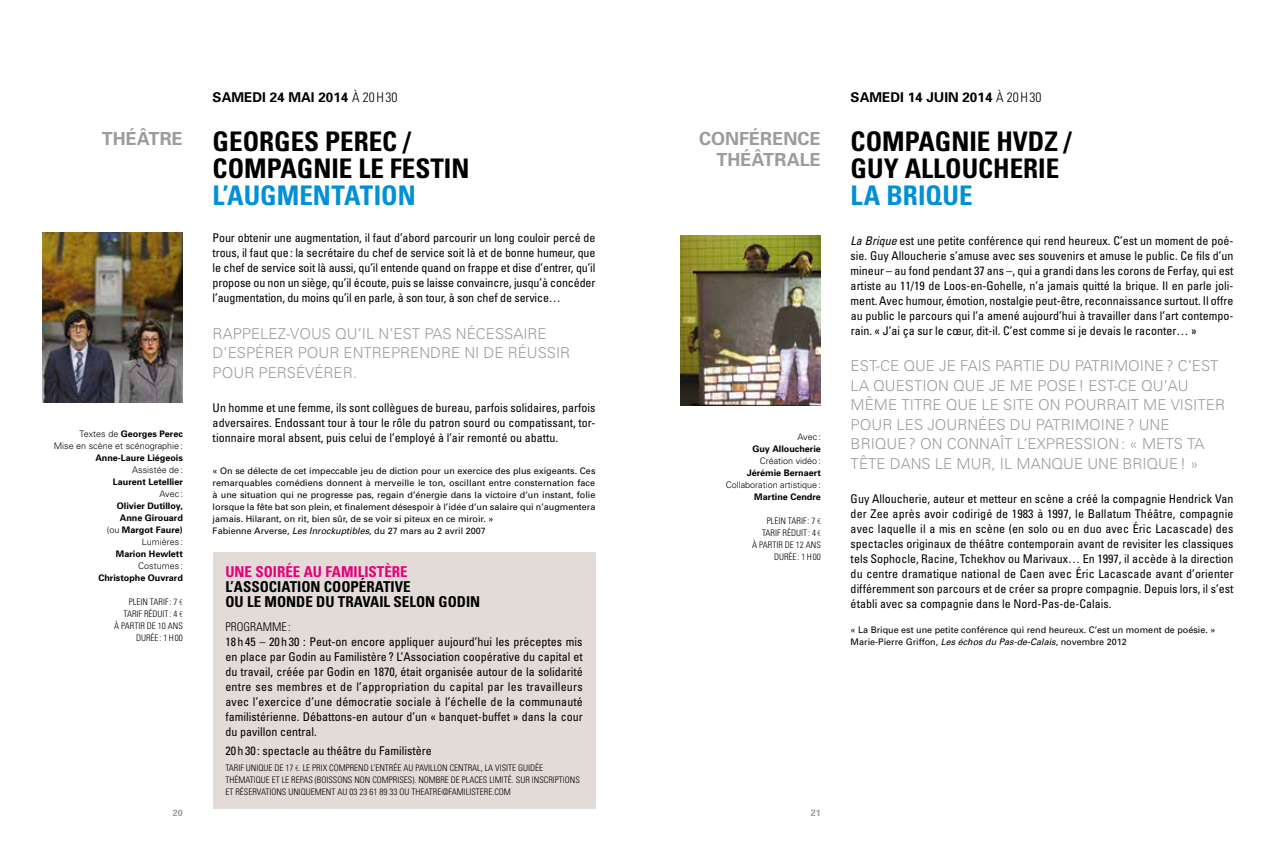
<style>
.page{position:relative;width:1276px;height:851px;background:#fff}
.page>*{position:absolute;margin:0;border:0;box-sizing:border-box;transform-origin:0 0}
.t1{font:700 condensed 27px "Univers";color:#000}
.t2{font:700 condensed 27px "Univers";color:#0090d6}
.t3{font:700 18px/21px "Univers";letter-spacing:.005em;color:#9c9c9d;text-align:right}
.t4{font:300 15px/19.5px "Univers";color:#9c9c9d}
.t5{font:700 condensed 15px "Univers";color:#000}
.t6{font:700 condensed 15px "Univers";color:#e5007c}
.t7{font:700 13.5px "Univers";color:#000}
.t8{font:300 condensed 13.5px "Univers";letter-spacing:.06em;color:#000}
.t9{font:condensed 12px/15px "Univers";color:#000;text-align:justify}
.t10{font:300 condensed 12px "Univers";color:#000}
.t11{font:9px/12px "Univers";color:#000}
.t12{font:300 condensed 9px/12px "Univers";color:#000;text-align:right}
.t13{font:700 9px/12px "Univers";color:#000;text-align:right}
.t14{font:300 9px/12px "Univers";color:#000;text-align:right}
.t15{font:700 9px "Univers";color:#9c9c9d}
.s1{font-weight:700;font-stretch:normal}
.s2{font-style:italic}
.s3{font-family:"Myriad Pro"}
.s4{font-weight:700}
.s5{font-weight:300}
.s6{font-weight:300;font-stretch:condensed}
</style>
<div class="page">
<div style="left:213px;top:552px;width:382px;height:256px;background:#e2dbd8"></div>
<img style="left:43px;top:232px;width:140px;height:170px">
<img style="left:680px;top:235px;width:141px;height:170px">
<p class="t7" style="left:213px;top:89px;width:19px">Samedi</p>
<p class="t7" style="left:270px;top:89px;width:28px">24 mai</p>
<p class="t8" style="left:318px;top:89px;width:81px"><span class="s1">2014</span> À 20H30</p>
<h2 class="t3" style="left:102px;top:127px;width:59px">théâtre</h2>
<h1 class="t1" style="left:213px;top:125px;width:16px">GEORGES</h1>
<h1 class="t1" style="left:325px;top:125px;width:15px">PERE</h1>
<h1 class="t1" style="left:382px;top:125px;width:30px">C /</h1>
<h1 class="t1" style="left:213px;top:152px;width:32px">COMPAGNIE</h1>
<h1 class="t1" style="left:358px;top:152px;width:46px">LE FESTIN</h1>
<h1 class="t2" style="left:213px;top:179px;width:32px">L’AUGMENTATION</h1>
<p class="t9" style="left:213px;top:230px;width:384px">Pour obtenir une augmentation, il faut d’abord parcourir un long couloir percé de trous, il faut que: la secrétaire du chef de service soit là et de bonne humeur, que le chef de service soit là aussi, qu’il entende quand on frappe et dise d’entrer, qu’il propose ou non un siège, qu’il écoute, puis se laisse convaincre, jusqu’à concéder l’augmentation, du moins qu’il en parle, à son tour, à son chef de service…</p>
<p class="t4" style="left:213px;top:323px;width:359px">RAPPELEZ-VOUS QU’IL N’EST PAS NÉCESSAIRE<br>D’ESPÉRER POUR ENTREPRENDRE NI DE RÉUSSIR<br>POUR PERSÉVÉRER.</p>
<p class="t9" style="left:213px;top:399px;width:384px">Un homme et une femme, ils sont collègues de bureau, parfois solidaires, parfois adversaires. Endossant tour à tour le rôle du patron sourd ou compatissant, tor&shy;tionnaire moral absent, puis celui de l’employé à l’air remonté ou abattu.</p>
<p class="t11" style="left:213px;top:465px;width:384px">« On se délecte de cet impeccable jeu de diction pour un exercice des plus exigeants. Ces remarquables comédiens donnent à merveille le ton, oscillant entre consternation face à une situation qui ne progresse pas, regain d’énergie dans la victoire d’un instant, folie lorsque la fête bat son plein, et finalement désespoir à l’idée d’un salaire qui n’augmentera jamais. Hilarant, on rit, bien sûr, de se voir si piteux en ce miroir. »<br>Fabienne Arverse, <span class="s2">Les Inrockuptibles,</span> du 27 mars au 2 avril 2007</p>
<p class="t6" style="left:225px;top:562px;width:10px">UNE</p>
<p class="t6" style="left:255px;top:562px;width:9px">SOIRÉE</p>
<p class="t6" style="left:304px;top:562px;width:31px">AU FAMILISTÈRE</p>
<p class="t5" style="left:225px;top:577px;width:18px">L’ASSO</p>
<p class="t5" style="left:269px;top:577px;width:17px">CIATION</p>
<p class="t5" style="left:324px;top:577px;width:18px">COOPÉRATIVE</p>
<p class="t5" style="left:225px;top:592px;width:50px">OULEMONDE</p>
<p class="t5" style="left:316px;top:592px;width:31px">DU TRAVAIL</p>
<p class="t5" style="left:393px;top:592px;width:10px">SELON</p>
<p class="t5" style="left:438px;top:592px;width:9px">GODIN</p>
<p class="t10" style="left:225px;top:619px;width:32px">PROGRAMME</p>
<p class="t10" style="left:288px;top:619px;width:4px">:</p>
<p class="t9" style="left:225px;top:633px;width:359px">18 h 45 – 20 h 30 : Peut-on encore appliquer aujourd’hui les préceptes mis en place par Godin au Familistère? L’Association coopérative du capital et du travail, créée par Godin en 1870, était organisée autour de la solidarité entre ses membres et de l’appropriation du capital par les travailleurs avec l’exercice d’une démocratie sociale à l’échelle de la communauté familistérienne. Débattons-en autour d’un « banquet-buffet » dans la cour du pavillon central.</p>
<p class="t9" style="left:225px;top:742px;width:208px">20 h30 : spectacle au théâtre du Familistère</p>
<p class="t12" style="left:225px;top:762px;width:356px;text-align:left">TARIF UNIQUE DE 17 <span class="s3">€</span>. LE PRIX COMPREND L’ENTRÉE AU PAVILLON CENTRAL, LA VISITE GUIDÉE<br>THÉMATIQUE ET LE REPAS (BOISSONS NON COMPRISES). NOMBRE DE PLACES LIMITÉ. SUR INSCRIPTIONS<br>ET RÉSERVATIONS UNIQUEMENT AU 03 23 61 89 33 OU THEATRE@FAMILISTERE.COM</p>
<p class="t14" style="left:54px;top:427px;width:131px">Textes de <span class="s4">Georges Perec<br></span>M ise en scène et scénographie:</p>
<p class="t13" style="left:95px;top:451px;width:89px">Anne-Laure Liégeois</p>
<p class="t14" style="left:132px;top:463px;width:52px">Assistée de:</p>
<p class="t13" style="left:113px;top:475px;width:72px">Laurent Letellier</p>
<p class="t14" style="left:160px;top:487px;width:25px">Avec:</p>
<p class="t13" style="left:107px;top:499px;width:78px">Olivier Dutilloy,<br>Anne Girouard <span class="s5">(ou</span> Margot Faure)<br><span class="s5">Lumières :</span></p>
<p class="t13" style="left:116px;top:547px;width:69px">Marion Hewlett</p>
<p class="t14" style="left:138px;top:559px;width:46px">Costumes :</p>
<p class="t13" style="left:98px;top:571px;width:86px">Christophe Ouvrard</p>
<p class="t12" style="left:114px;top:595px;width:70px">PLEIN TARIF: 7 <span class="s3">€<br></span>TARIF RÉDUIT : 4 <span class="s3">€<br></span>À PARTIR DE 10 ANS<br>DURÉE: 1H00</p>
<p class="t7" style="left:850px;top:89px;width:19px">Samedi</p>
<p class="t7" style="left:907px;top:89px;width:135px">14 juin 2014 <span class="s6">À 20H30</span></p>
<h2 class="t3" style="left:699px;top:127px;width:123px">CONFÉRENCE<br>THÉÂTRALE</h2>
<h1 class="t1" style="left:850px;top:125px;width:32px">COMPAGNIE</h1>
<h1 class="t1" style="left:996px;top:125px;width:77px">HVD Z /</h1>
<h1 class="t1" style="left:850px;top:152px;width:17px">GUY</h1>
<h1 class="t1" style="left:904px;top:152px;width:16px">ALLOU</h1>
<h1 class="t1" style="left:978px;top:152px;width:29px">CHERIE</h1>
<h1 class="t2" style="left:850px;top:179px;width:107px">LA BRIQUE</h1>
<p class="t9" style="left:850px;top:233px;width:384px"><span class="s2">La Brique</span> est une petite conférence qui rend heureux. C’est un moment de poé&shy;sie. Guy Alloucherie s’amuse avec ses souvenirs et amuse le public. Ce fils d’un mineur – au fond pendant 37 ans –, qui a grandi dans les corons de Ferfay, qui est artiste au 11/19 de Loos-en-Gohelle, n’a jamais quitté la brique. I l en parle joli&shy;ment. Avec humour, émotion, nostalgie peut-être, reconnaissance surtout. I l offre au public le parcours qui l’a amené aujourd’hui à travailler dans l’art contempo&shy;rain. « J’ai ça sur le cœur, dit-il. C’est comme si je devais le raconter… »</p>
<p class="t4" style="left:850px;top:356px;width:369px">EST-CE QUE JE FAIS PARTIE DU PATRIMO INE? C’EST<br>LA QUESTION QUE JE M E POSE! EST-CE QU’AU<br>MÊM</p>
<p class="t4" style="left:850px;top:395px;width:376px;text-indent:37px">E TITRE QUE LE SITE ON POURRAIT M E VISITER POUR LES JOURNÉES DU PATRIMOINE? UNE BRIQUE? ON CONNAÎT L’EXPRESSION: « M ETS TA TÊTE DANS LE M UR, IL MANQUE UNE BRIQUE! »</p>
<p class="t9" style="left:850px;top:491px;width:384px">Guy Alloucherie, auteur et metteur en scène a créé la compagnie Hendrick Van der Zee après avoir codirigé de 1983 à 1997, le Ballatum Théâtre, compagnie avec laquelle il a mis en scène (en solo ou en duo avec Éric Lacascade) des spectacles originaux de théâtre contemporain avant de revisiter les classiques tels Sophocle, Racine, Tchekhov ou Marivaux… En 1997, il accède à la direction du centre dramatique national de Caen avec Éric Lacascade avant d’orienter différemment son parcours et de créer sa propre compagnie. Depuis lors, il s’est établi avec sa compagnie dans le Nord-Pas-de-Calais.</p>
<p class="t11" style="left:850px;top:623px;width:366px">« La Brique est une petite conférence qui rend heureux. C’est un moment de poésie. »<br>Marie-Pierre Griffon, <span class="s2">Les échos du Pas-de-Calais,</span> novembre 2012</p>
<p class="t14" style="left:797px;top:430px;width:25px">Avec:</p>
<p class="t13" style="left:752px;top:442px;width:70px">Guy Alloucherie</p>
<p class="t14" style="left:759px;top:454px;width:63px">Création vidéo:</p>
<p class="t13" style="left:747px;top:466px;width:76px">Jérémie Bernaert</p>
<p class="t14" style="left:725px;top:478px;width:97px">Collaboration artistique:</p>
<p class="t13" style="left:754px;top:490px;width:68px">Martine Cendre</p>
<p class="t12" style="left:752px;top:514px;width:70px">PLEIN TARIF: 7 <span class="s3">€<br></span>TARIF RÉDUIT : 4 <span class="s3">€<br></span>À PARTIR DE 12 ANS<br>DURÉE: 1H00</p>
<p class="t15" style="left:173px;top:806px;width:12px">20</p>
<p class="t15" style="left:811px;top:806px;width:12px">21</p>
</div>
